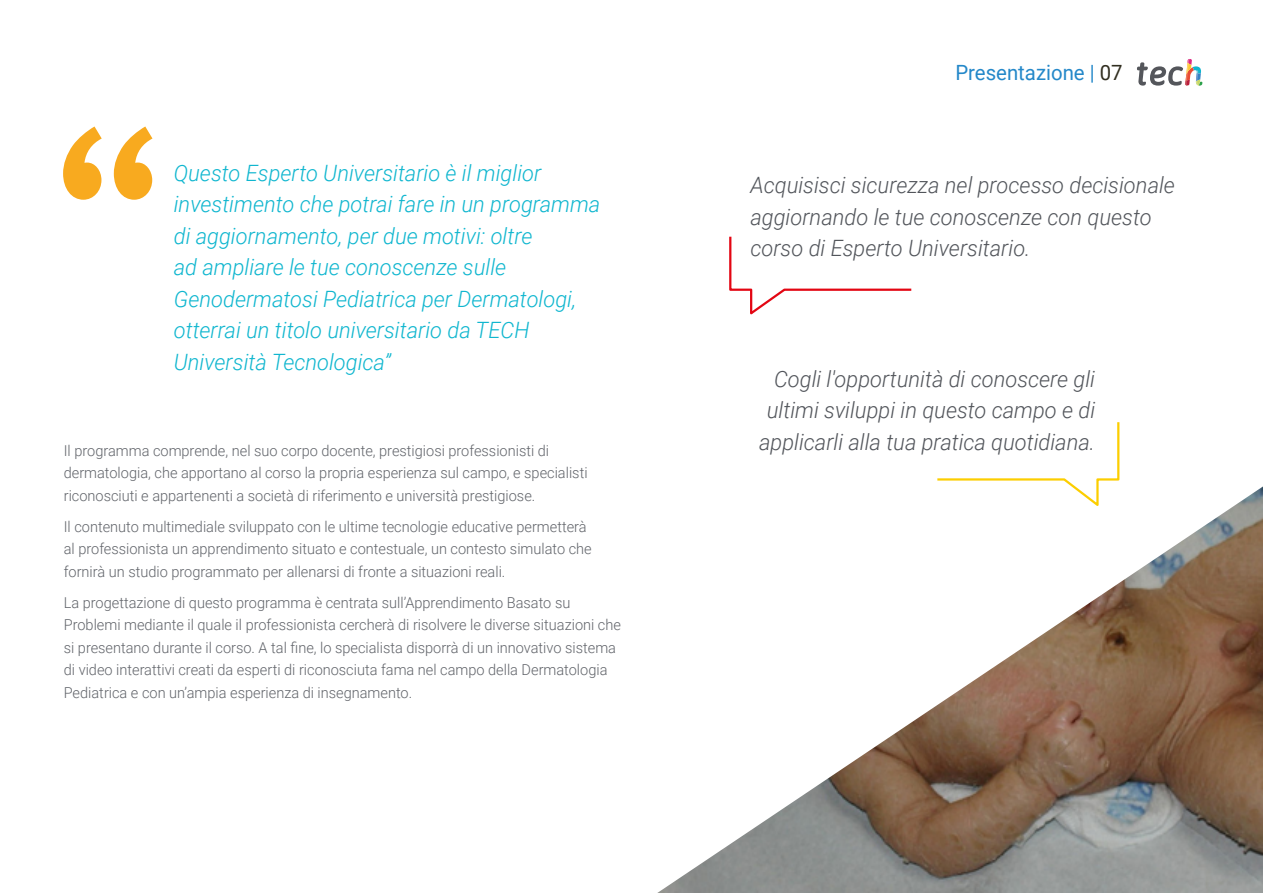
<style>
.page{position:relative;width:1263px;height:893px;background:#fff}
.page>*{position:absolute;margin:0;border:0;box-sizing:border-box;transform-origin:0 0}
.t1{font:italic 300 22.5px/31.5px "Roboto";color:#0fb6cf}
.t2{font:italic 300 22.5px/31.5px "Roboto";color:#52555b;text-align:right}
.t3{font:21px "Roboto";color:#2488c9}
.t4{font:300 15px/22.5px "Roboto";color:#61646a}
.s1{color:#312e20}
</style>
<div class="page">
<svg style="left:63px;top:126px;width:89px;height:74px"></svg>
<svg style="left:937px;top:422px;width:183px;height:64px"></svg>
<img style="left:657px;top:486px;width:606px;height:407px">
<svg style="left:729px;top:236px;width:183px;height:79px"></svg>
<svg style="left:1137px;top:59px;width:65px;height:27px"></svg>
<p class="t1" style="left:174px;top:156px;width:428px">Questo Esperto Universitario è il miglior investimento che potrai fare in un programma di aggiornamento, per due motivi: oltre<br>ad ampliare le tue conoscenze sulle Genodermatosi Pediatrica per Dermatologi, otterrai un titolo universitario da TECH Università Tecnologica”</p>
<p class="t4" style="left:64px;top:438px;width:525px">Il programma comprende, nel suo corpo docente, prestigiosi professionisti di dermatologia, che apportano al corso la propria esperienza sul campo, e specialisti riconosciuti e appartenenti a società di riferimento e università prestigiose.</p>
<p class="t4" style="left:64px;top:514px;width:529px">Il contenuto multimediale sviluppato con le ultime tecnologie educative permetterà al professionista un apprendimento situato e contestuale, un contesto simulato che fornirà un studio programmato per allenarsi di fronte a situazioni reali.</p>
<p class="t4" style="left:64px;top:590px;width:559px">La progettazione di questo programma è centrata sull’Apprendimento Basato su Problemi mediante il quale il professionista cercherà di risolvere le diverse situazioni che si presentano durante il corso. A tal fine, lo specialista disporrà di un innovativo sistema di video interattivi creati da esperti di riconosciuta fama nel campo della Dermatologia Pediatrica e con un’ampia esperienza di insegnamento.</p>
<h2 class="t3" style="left:955px;top:57px;width:169px">Presentazione | <span class="s1">07</span></h2>
<h1 class="t2" style="left:750px;top:169px;width:426px;text-align:left">Acquisisci sicurezza nel processo decisionale aggiornando le tue conoscenze con questo corso di Esperto Universitario.</h1>
<h1 class="t2" style="left:759px;top:362px;width:338px">Cogli l'opportunità di conoscere gli ultimi sviluppi in questo campo e di applicarli alla tua pratica quotidiana.</h1>
</div>
